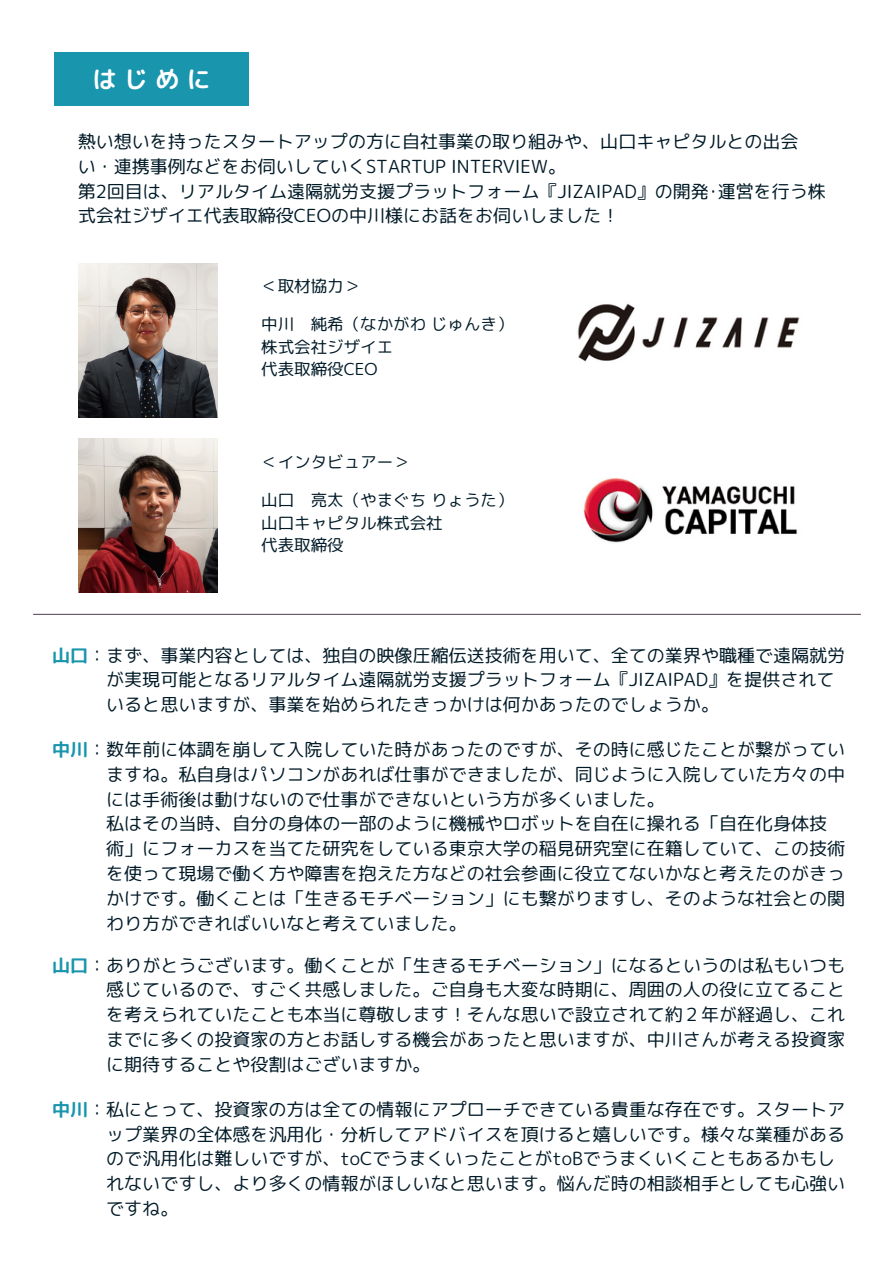
<style>
.page{position:relative;width:894px;height:1264px;background:#fff}
.page>*{position:absolute;margin:0;border:0;box-sizing:border-box;transform-origin:0 0}
.t1{font:24px "rounded mplus 1 p bold";color:#fff}
.t2{font:18px/24.8px "rounded mplus 1 p regular";color:#011a27}
.t3{font:16.5px/22.5px "rounded mplus 1 p regular";color:#011a27}
.s1{font-family:"rounded mplus 1 p bold";color:#1995ad}
</style>
<div class="page">
<hr style="left:33px;top:614px;width:827px;height:1px;background:#5d535e">
<div style="left:55px;top:53px;width:194px;height:53px;background:#1995ad"></div>
<img style="left:78px;top:263px;width:139px;height:155px">
<img style="left:78px;top:439px;width:139px;height:153px">
<img style="left:577px;top:303px;width:223px;height:59px">
<img style="left:583px;top:478px;width:215px;height:65px">
<p class="t1" style="left:93px;top:62px;width:119px">はじめに</p>
<p class="t2" style="left:78px;top:129px;width:749px">熱い想いを持ったスタートアップの方に自社事業の取り組みや、山口キャピタルとの出会<br>い・連携事例などをお伺いしていくSTARTUP INTERVIEW。<br>第2回目は、リアルタイム遠隔就労支援プラットフォーム『JIZAIPAD』の開発･運営を行う株式会社ジザイエ代表取締役CEOの中川様にお話をお伺いしました！</p>
<h1 class="t3" style="left:261px;top:274px;width:100px">＜取材協力＞</h1>
<h2 class="t3" style="left:261px;top:312px;width:254px">中川 純希（なかがわじゅんき）株式会社ジザイエ<br>代表取締役CEO</h2>
<p class="t3" style="left:261px;top:450px;width:150px">＜インタビュアー＞</p>
<p class="t3" style="left:261px;top:489px;width:254px">山口 亮太（やまぐちりょうた）</p>
<h2 class="t3" style="left:261px;top:511px;width:183px">山口キャピタル株式会社</h2>
<p class="t3" style="left:261px;top:534px;width:84px">代表取締役</p>
<p class="t2" style="left:106px;top:642px;width:740px;text-indent:-54px"><span class="s1">山口</span>：まず、事業内容としては、独自の映像圧縮伝送技術を用いて、全ての業界や職種で遠隔就労が実現可能となるリアルタイム遠隔就労支援プラットフォーム『JIZAIPAD』を提供されていると思いますが、事業を始められたきっかけは何かあったのでしょうか。</p>
<p class="t2" style="left:52px;top:737px;width:794px"><span class="s1">中川</span>：数年前に体調を崩して入院していた時があったのですが、その時に感じたことが繋がってい</p>
<p class="t2" style="left:106px;top:761px;width:740px">ますね。私自身はパソコンがあれば仕事ができましたが、同じように入院していた方々の中</p>
<p class="t2" style="left:106px;top:786px;width:560px">には手術後は動けないので仕事ができないという方が多くいました。</p>
<p class="t2" style="left:106px;top:811px;width:722px">私はその当時、自分の身体の一部のように機械やロボットを自在に操れる「自在化身体技</p>
<p class="t2" style="left:106px;top:836px;width:740px">術」にフォーカスを当てた研究をしている東京大学の稲見研究室に在籍していて、この技術</p>
<p class="t2" style="left:106px;top:860px;width:740px">を使って現場で働く方や障害を抱えた方などの社会参画に役立てないかなと考えたのがきっ</p>
<h2 class="t2" style="left:106px;top:885px;width:740px">かけです。働くことは「生きるモチベーション」にも繋がりますし、そのような社会との関</h2>
<p class="t2" style="left:106px;top:910px;width:362px">わり方ができればいいなと考えていました。</p>
<p class="t2" style="left:52px;top:952px;width:794px"><span class="s1">山口</span>：ありがとうございます。働くことが「生きるモチベーション」になるというのは私もいつも</p>
<p class="t2" style="left:106px;top:977px;width:740px">感じているので、すごく共感しました。ご自身も大変な時期に、周囲の人の役に立てること</p>
<p class="t2" style="left:106px;top:1002px;width:740px">を考えられていたことも本当に尊敬します！そんな思いで設立されて約２年が経過し、これ</p>
<p class="t2" style="left:106px;top:1026px;width:740px">までに多くの投資家の方とお話しする機会があったと思いますが、中川さんが考える投資家</p>
<p class="t2" style="left:106px;top:1051px;width:326px">に期待することや役割はございますか。</p>
<p class="t2" style="left:52px;top:1096px;width:794px"><span class="s1">中川</span>：私にとって、投資家の方は全ての情報にアプローチできている貴重な存在です。スタートア</p>
<p class="t2" style="left:106px;top:1121px;width:740px">ップ業界の全体感を汎用化・分析してアドバイスを頂けると嬉しいです。様々な業種がある</p>
<p class="t2" style="left:106px;top:1146px;width:730px">ので汎用化は難しいですが、toCでうまくいったことがtoBでうまくいくこともあるかもし</p>
<p class="t2" style="left:106px;top:1170px;width:740px">れないですし、より多くの情報がほしいなと思います。悩んだ時の相談相手としても心強い</p>
<p class="t2" style="left:106px;top:1195px;width:74px">ですね。</p>
</div>
